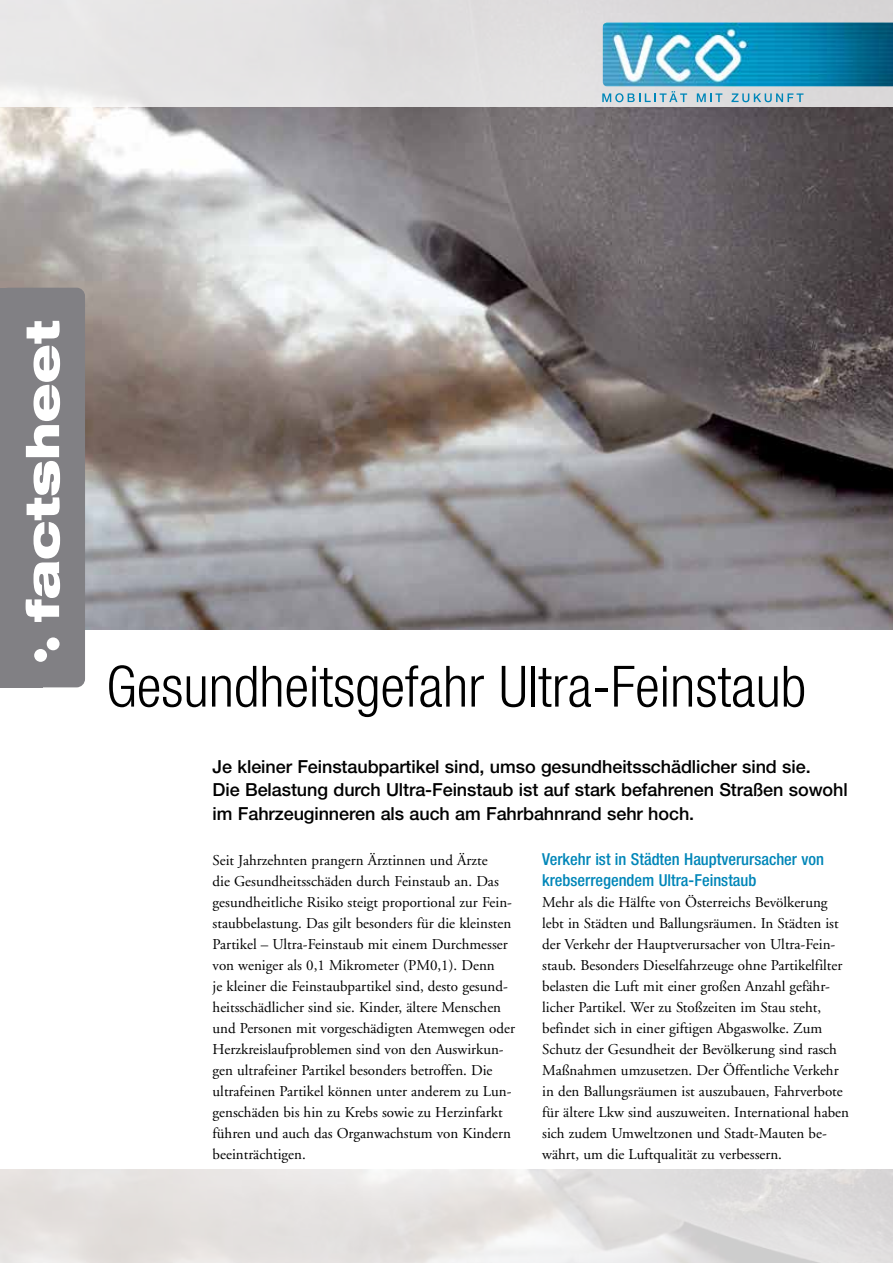
<style>
.page{position:relative;width:893px;height:1263px;background:#fff}
.page>*{position:absolute;margin:0;border:0;box-sizing:border-box;transform-origin:0 0}
.t1{font:300 condensed 57px "Helvetica Neue";color:#000}
.t2{font:500 18px/23.2px "Helvetica Neue";letter-spacing:-.005em;color:#000}
.t3{font:500 condensed 16.5px/21px "Helvetica Neue";color:#0086b8}
.t4{font:15px/21px "Adobe Garamond";color:#000}
</style>
<div class="page">
<img style="left:0;top:106px;width:893px;height:523px">
<div style="left:0;top:0;width:893px;height:106px;background:#e3e1e2"></div>
<div style="left:0;top:288px;width:85px;height:399px;background:#818084;border-radius:9px"></div>
<div style="left:0;top:288px;width:43px;height:399px;background:#818084"></div>
<svg style="left:26px;top:321px;width:34px;height:301px"></svg>
<div style="left:47px;top:637px;width:13px;height:13px;background:#fff;border-radius:50%"></div>
<div style="left:34px;top:649px;width:13px;height:13px;background:#fff;border-radius:50%"></div>
<img style="left:603px;top:23px;width:290px;height:63px">
<svg style="left:602px;top:91px;width:85px;height:11px"></svg>
<svg style="left:697px;top:93px;width:25px;height:9px"></svg>
<svg style="left:731px;top:93px;width:72px;height:9px"></svg>
<h1 class="t1" style="left:106px;top:654px;width:701px">Gesundheitsgefahr Ultra-Feinstaub</h1>
<p class="t2" style="left:213px;top:755px;width:637px">Je kleiner Feinstaubpartikel sind, umso gesundheitsschädlicher sind sie.<br>Die Belastung durch Ultra-Feinstaub ist auf stark befahrenen Straßen sowohl im Fahrzeuginneren als auch am Fahrbahnrand sehr hoch.</p>
<p class="t4" style="left:213px;top:850px;width:304px">Seit Jahrzehnten prangern Ärztinnen und Ärzte<br>die Gesundheitsschäden durch Feinstaub an. Das gesundheitliche Risiko steigt proportional zur Fein&shy;staubbelastung. Das gilt besonders für die kleinsten Partikel – Ultra-Feinstaub mit einem Durchmesser von weniger als 0,1 Mikrometer (PM0,1). Denn<br>je kleiner die Feinstaubpartikel sind, desto gesund&shy;heitsschädlicher sind sie. Kinder, ältere Menschen und Personen mit vorgeschädigten Atemwegen oder Herzkreislaufproblemen sind von den Auswirkun&shy;gen ultrafeiner Partikel besonders betroffen. Die ultrafeinen Partikel können unter anderem zu Lun&shy;genschäden bis hin zu Krebs sowie zu Herzinfarkt führen und auch das Organwachstum von Kindern beeinträchtigen.</p>
<p class="t3" style="left:542px;top:848px;width:283px">Verkehr ist in Städten Hauptverursacher von krebserregendem Ultra-Feinstaub</p>
<p class="t4" style="left:542px;top:892px;width:308px">Mehr als die Hälfte von Österreichs Bevölkerung lebt in Städten und Ballungsräumen. In Städten ist der Verkehr der Hauptverursacher von Ultra-Fein&shy;staub. Besonders Dieselfahrzeuge ohne Partikelfilter belasten die Luft mit einer großen Anzahl gefähr&shy;licher Partikel. Wer zu Stoßzeiten im Stau steht, befindet sich in einer giftigen Abgaswolke. Zum Schutz der Gesundheit der Bevölkerung sind rasch Maßnahmen umzusetzen. Der Öffentliche Verkehr in den Ballungsräumen ist auszubauen, Fahrverbote für ältere Lkw sind auszuweiten. International haben sich zudem Umweltzonen und Stadt-Mauten be&shy;währt, um die Luftqualität zu verbessern.</p>
</div>
